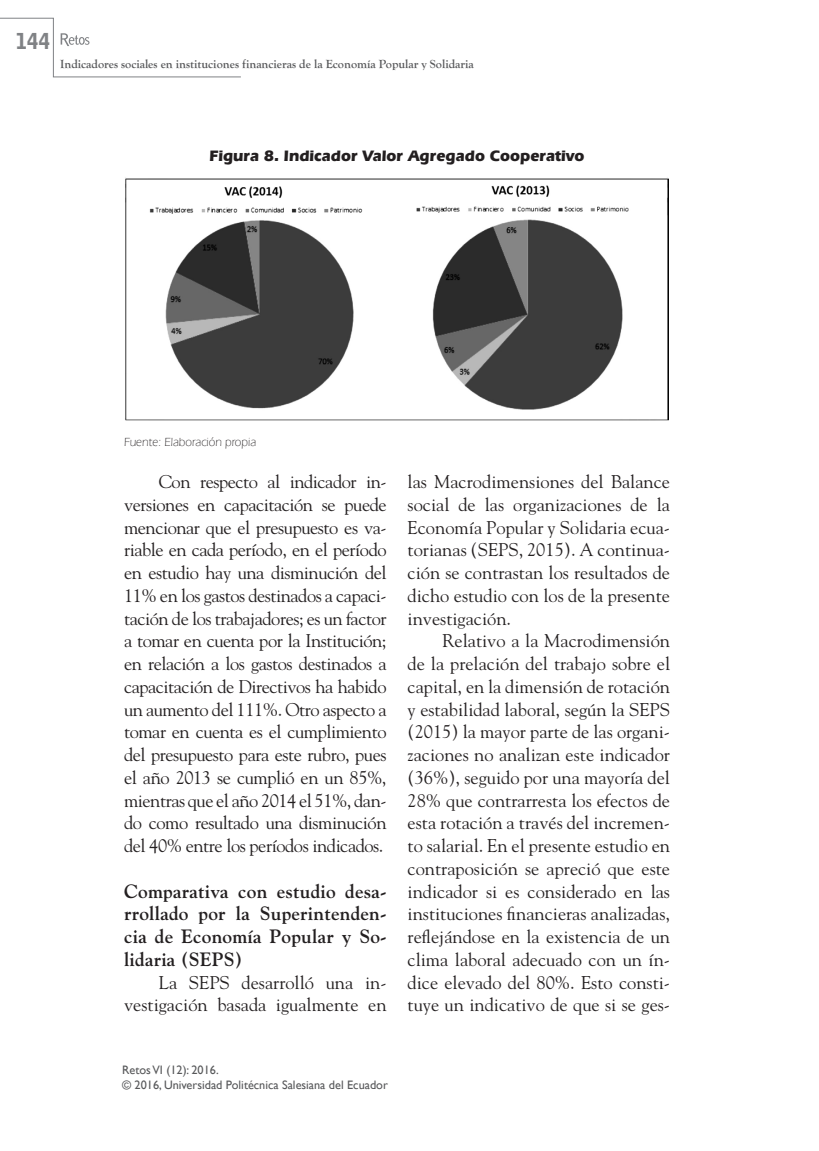
<style>
.page{position:relative;width:819px;height:1151px;background:#fff}
.page>*{position:absolute;margin:0;border:0;box-sizing:border-box;transform-origin:0 0}
.t1{font:900 21.88px "Bell Gothic Std";color:#808285;scale:.95 1}
._1_1{font:700 19.25px/22.8px "Goudy";letter-spacing:.01em;color:#231f20;text-align:justify}
.texto_de_párrafo{font:18.38px/22.8px "Goudy";color:#231f20;text-align:justify}
.título_cuadros_y_gra{font:700 15.75px "Eras IT Cby BT";color:#231f20}
.t2{font:700 12.25px "Goudy Old Style T";color:#57585a}
.t3{font:12.25px/14.7px "Gill Sans";color:#57585a}
.fuente{font:300 12.25px "Eras IT Cby BT";color:#231f20}
</style>
<div class="page">
<img style="left:125px;top:177px;width:543px;height:244px">
<svg style="left:0;top:17px;width:241px;height:61px"></svg>
<p class="t1" style="left:16px;top:28px;width:38px">144</p>
<p class="t2" style="left:60px;top:57px;width:415px">Indicadores sociales en instituciones financieras de la Economía Popular y Solidaria</p>
<p class="título_cuadros_y_gra" style="left:209px;top:146px;width:376px">Figura 8. Indicador Valor Agregado Cooperativo</p>
<p class="fuente" style="left:124px;top:434px;width:134px">Fuente: Elaboración propia</p>
<p class="texto_de_párrafo" style="left:124px;top:470px;width:264px;text-indent:35px">Con respecto al indicador in&shy;versiones en capacitación se puede mencionar que el presupuesto es va&shy;riable en cada período, en el período en estudio hay una disminución del 11% en los gastos destinados a capaci&shy;tación de los trabajadores; es un factor a tomar en cuenta por la Institución; en relación a los gastos destinados a capacitación de Directivos ha habido un aumento del 111%. Otro aspecto a tomar en cuenta es el cumplimiento del presupuesto para este rubro, pues el año 2013 se cumplió en un 85%, mientras que el año 2014 el 51%, dan&shy;do como resultado una disminución del 40% entre los períodos indicados.</p>
<p class="_1_1" style="left:124px;top:879px;width:264px">Comparativa con estudio desa&shy;rrollado por la Superintenden&shy;cia de Economía Popular y So&shy;lidaria (SEPS)</p>
<p class="texto_de_párrafo" style="left:124px;top:970px;width:264px;text-align:right">La SEPS desarrolló una in&shy;vestigación basada igualmente en</p>
<p class="texto_de_párrafo" style="left:407px;top:470px;width:264px">las Macrodimensiones del Balance social de las organizaciones de la Economía Popular y Solidaria ecua&shy;torianas (SEPS, 2015). A continua&shy;ción se contrastan los resultados de dicho estudio con los de la presente investigación.</p>
<p class="texto_de_párrafo" style="left:407px;top:629px;width:264px;text-indent:35px">Relativo a la Macrodimensión de la prelación del trabajo sobre el capital, en la dimensión de rotación y estabilidad laboral, según la SEPS (2015) la mayor parte de las organi&shy;zaciones no analizan este indicador (36%), seguido por una mayoría del 28% que contrarresta los efectos de esta rotación a través del incremen&shy;to salarial. En el presente estudio en contraposición se apreció que este indicador si es considerado en las instituciones financieras analizadas, reflejándose en la existencia de un clima laboral adecuado con un ín&shy;dice elevado del 80%. Esto consti&shy;tuye un indicativo de que si se ges-</p>
<p class="t3" style="left:122px;top:1063px;width:267px">Retos VI (12): 2016.<br>© 2016, Universidad Politécnica Salesiana del Ecuador</p>
</div>
